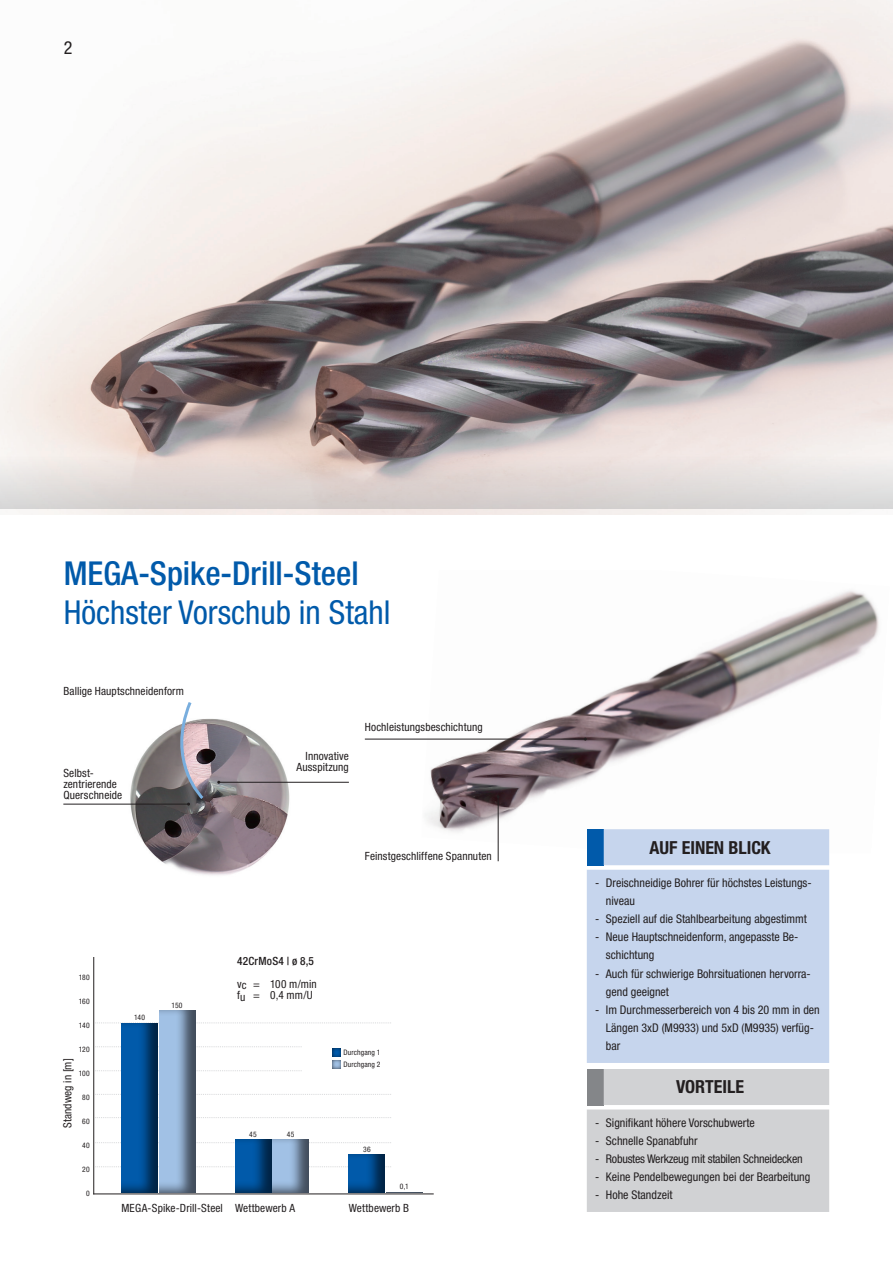
<style>
.page{position:relative;width:893px;height:1263px;background:#fff}
.page>*{position:absolute;margin:0;border:0;box-sizing:border-box;transform-origin:0 0}
.t1{font:condensed 33px "Helvetica Neue LT Pro";color:#015aaa}
.t2{font:500 condensed 33px "Helvetica Neue LT Pro";color:#015aaa}
.t3{font:700 condensed 18px "Helvetica Neue LT Pro";letter-spacing:-.005em;color:#231f20}
.t4{font:condensed 18px "Helvetica Neue LT Pro";color:#231f20}
.t5{font:condensed 12px/18.1px "Helvetica Neue LT Pro";color:#231f20}
.t6{font:condensed 12px "Helvetica Neue LT Pro";letter-spacing:-.02em;color:#231f20}
.t7{font:condensed 11.4px/11.4px "Helvetica Neue LT Pro";letter-spacing:.01em;color:#231f20}
.t8{font:500 condensed 11.4px "Helvetica Neue LT Pro";letter-spacing:.02em;color:#231f20}
.t9{font:condensed 7.5px/11.7px "Helvetica Neue LT Pro";letter-spacing:.02em;color:#231f20}
</style>
<div class="page">
<img style="left:422px;top:590px;width:457px;height:263px">
<div style="left:587px;top:829px;width:242px;height:234px;background:#c6d5ed"></div>
<div style="left:587px;top:1069px;width:242px;height:143px;background:#d1d2d4"></div>
<img style="left:125px;top:718px;width:171px;height:157px">
<hr style="left:93px;top:957px;width:1px;height:237px;background:#231f20">
<hr style="left:93px;top:1193px;width:341px;height:1px;background:#231f20">
<svg style="left:95px;top:1023px;width:296px;height:1px"></svg>
<svg style="left:95px;top:1046px;width:207px;height:1px"></svg>
<svg style="left:95px;top:1070px;width:207px;height:1px"></svg>
<svg style="left:95px;top:1094px;width:296px;height:1px"></svg>
<svg style="left:95px;top:1117px;width:296px;height:1px"></svg>
<svg style="left:95px;top:1142px;width:296px;height:1px"></svg>
<svg style="left:95px;top:1166px;width:296px;height:1px"></svg>
<div style="left:157px;top:1009px;width:41px;height:184px;background:#231f20;opacity:.68"></div>
<div style="left:120px;top:1021px;width:40px;height:172px;background:#231f20;opacity:.68"></div>
<div style="left:271px;top:1136px;width:40px;height:57px;background:#231f20;opacity:.68"></div>
<div style="left:233px;top:1136px;width:41px;height:57px;background:#231f20;opacity:.68"></div>
<div style="left:347px;top:1151px;width:41px;height:42px;background:#231f20;opacity:.68"></div>
<div style="left:332px;top:1057px;width:10px;height:12px;background:#231f20;opacity:.68"></div>
<div style="left:332px;top:1046px;width:10px;height:12px;background:#231f20;opacity:.68"></div>
<hr style="left:219px;top:782px;width:130px;height:1px;background:#231f20">
<hr style="left:63px;top:804px;width:126px;height:1px;background:#231f20">
<hr style="left:365px;top:739px;width:220px;height:1px;background:#231f20">
<img style="left:0;top:0;width:893px;height:515px">
<hr style="left:498px;top:797px;width:1px;height:64px;background:#231f20">
<svg style="left:166px;top:702px;width:39px;height:104px"></svg>
<hr style="left:385px;top:1189px;width:40px;height:4px;background:#231f20;opacity:.68">
<svg style="left:0;top:455px;width:893px;height:53px;background:#dfd7d5"></svg>
<h2 class="t4" style="left:64px;top:37px;width:10px">2</h2>
<h1 class="t2" style="left:64px;top:553px;width:296px">MEGA-Spike-Drill-Steel</h1>
<h1 class="t1" style="left:64px;top:593px;width:328px">Höchster Vorschub in Stahl</h1>
<p class="t7" style="left:63px;top:685px;width:122px">Ballige Hauptschneidenform</p>
<p class="t7" style="left:63px;top:767px;width:60px">Selbst&shy;zentrierende<br>Querschneide</p>
<p class="t9" style="left:79px;top:972px;width:12px">180</p>
<p class="t9" style="left:79px;top:996px;width:13px">160</p>
<p class="t9" style="left:79px;top:1020px;width:13px">140</p>
<p class="t9" style="left:79px;top:1044px;width:12px">120</p>
<p class="t7" style="left:62px;top:1128px;width:71px;rotate:-90deg">Standweg in [m]</p>
<p class="t9" style="left:79px;top:1068px;width:13px">100</p>
<p class="t9" style="left:82px;top:1092px;width:9px">80</p>
<p class="t9" style="left:82px;top:1115px;width:9px">60</p>
<p class="t9" style="left:82px;top:1139px;width:9px">40</p>
<p class="t9" style="left:82px;top:1163px;width:9px">20</p>
<p class="t9" style="left:86px;top:1187px;width:5px">0</p>
<p class="t9" style="left:134px;top:1011px;width:13px">140</p>
<p class="t9" style="left:172px;top:999px;width:12px">150</p>
<p class="t7" style="left:296px;top:750px;width:54px;text-align:right">Innovative<br>Ausspitzung</p>
<p class="t7" style="left:365px;top:721px;width:119px">Hochleistungsbeschichtung</p>
<p class="t7" style="left:365px;top:850px;width:129px">Feinstgeschliffene Spannuten</p>
<p class="t8" style="left:237px;top:954px;width:78px">42CrMoS4 | ø 8,5</p>
<p class="t7" style="left:237px;top:978px;width:81px">vc = 100 m/min fu = 0,4 mm/U</p>
<p class="t9" style="left:249px;top:1128px;width:9px">45</p>
<p class="t9" style="left:287px;top:1128px;width:9px">45</p>
<p class="t9" style="left:343px;top:1047px;width:38px">Durchgang 1<br>Durchgang 2</p>
<p class="t9" style="left:363px;top:1143px;width:9px">36</p>
<p class="t9" style="left:400px;top:1180px;width:10px">0,1</p>
<p class="t7" style="left:121px;top:1202px;width:175px">MEGA-Spike-Drill-Steel Wettbewerb A</p>
<p class="t7" style="left:349px;top:1202px;width:62px">Wettbewerb B</p>
<h2 class="t3" style="left:649px;top:836px;width:123px">AUF EINEN BLICK</h2>
<p class="t5" style="left:606px;top:873px;width:207px;text-indent:-11px">- Dreischneidige Bohrer für höchstes Leistungs&shy;niveau</p>
<p class="t5" style="left:595px;top:910px;width:213px">- Speziell auf die Stahlbearbeitung abgestimmt</p>
<p class="t5" style="left:606px;top:928px;width:194px;text-indent:-11px">- Neue Hauptschneidenform, angepasste Be&shy;schichtung</p>
<p class="t5" style="left:606px;top:964px;width:206px;text-indent:-11px">- Auch für schwierige Bohrsituationen hervorra&shy;gend geeignet</p>
<p class="t5" style="left:606px;top:1000px;width:215px;text-indent:-11px">- Im Durchmesserbereich von 4 bis 20 mm in den<br>Längen 3xD (M9933) und 5xD (M9935) verfüg&shy;bar</p>
<h2 class="t3" style="left:676px;top:1076px;width:70px">VORTEILE</h2>
<p class="t5" style="left:595px;top:1113px;width:161px">- Signifikant höhere Vorschubwerte</p>
<p class="t5" style="left:595px;top:1131px;width:104px">- Schnelle Spanabfuhr</p>
<p class="t6" style="left:595px;top:1151px;width:209px">- Robustes Werkzeug mit stabilen Schneidecken</p>
<p class="t5" style="left:595px;top:1167px;width:216px">- Keine Pendelbewegungen bei der Bearbeitung</p>
<p class="t5" style="left:595px;top:1186px;width:79px">- Hohe Standzeit</p>
</div>
